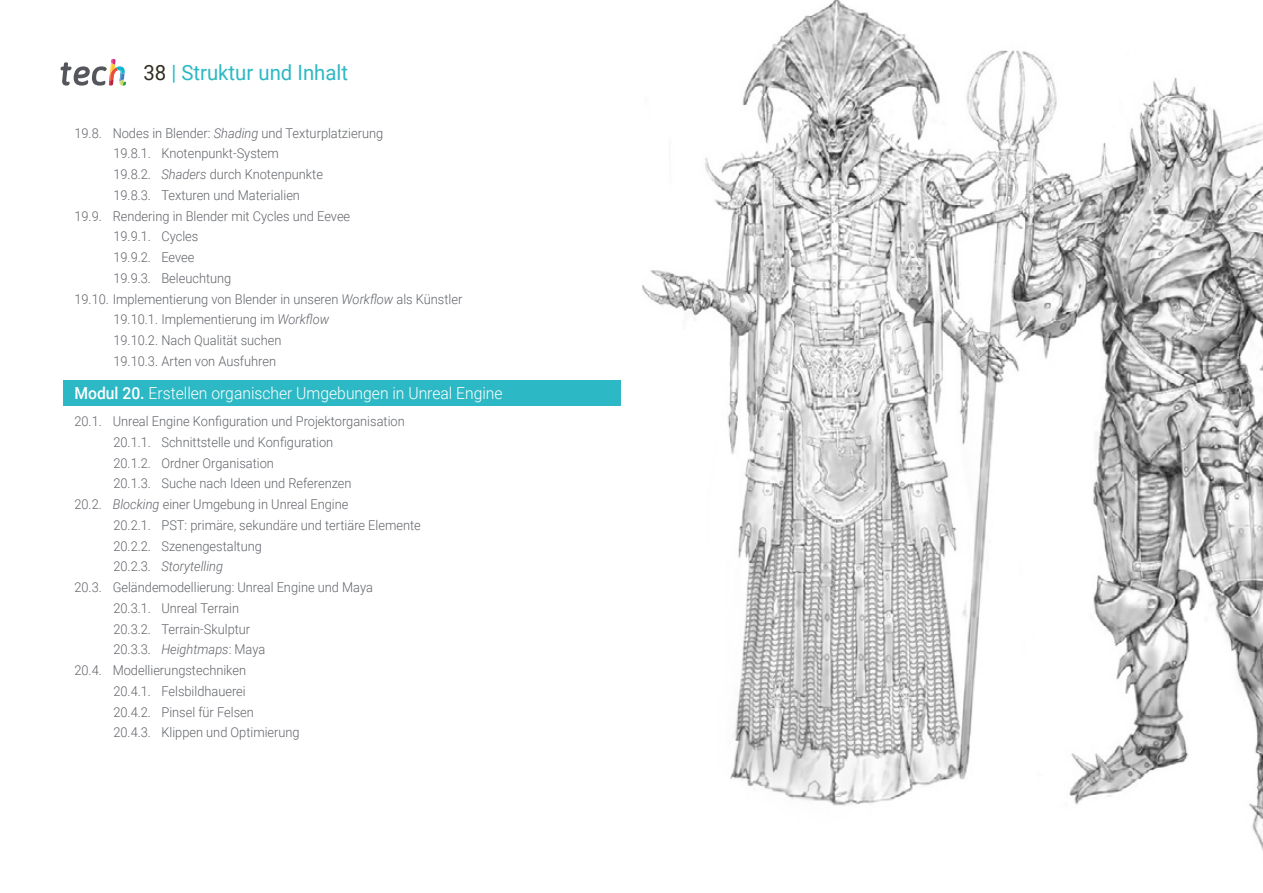
<style>
.page{position:relative;width:1263px;height:893px;background:#fff}
.page>*{position:absolute;margin:0;border:0;box-sizing:border-box;transform-origin:0 0}
.t1{font:21px "Roboto";color:#2db8c5}
.t2{font:300 16.5px "Roboto";color:#fff;scale:.95 1}
.t3{font:300 13.5px "Roboto";color:#61646a;scale:.95 1}
.t4{font:italic 300 13.5px "Roboto";color:#61646a;scale:.95 1}
.s1{color:#312e20}
.s2{font-style:italic}
.s3{font-weight:500}
.s4{font-style:normal}
</style>
<div class="page">
<svg style="left:61px;top:59px;width:65px;height:27px"></svg>
<div style="left:63px;top:380px;width:558px;height:25px;background:#2db8c5"></div>
<img style="left:642px;top:0;width:621px;height:851px">
<h1 class="t1" style="left:144px;top:57px;width:206px"><span class="s1">38</span> | Struktur und Inhalt</h1>
<p class="t3" style="left:74px;top:123px;width:327px">19.8. Nodes in Blender: <span class="s2">Shading</span> und Texturplatzierung</p>
<p class="t3" style="left:113px;top:144px;width:176px">19.8.1. Knotenpunkt-System</p>
<p class="t3" style="left:113px;top:165px;width:222px">19.8.2. <span class="s2">Shaders</span> durch Knotenpunkte</p>
<p class="t3" style="left:113px;top:186px;width:198px">19.8.3. Texturen und Materialien</p>
<p class="t3" style="left:74px;top:206px;width:292px">19.9. Rendering in Blender mit Cycles und Eevee</p>
<p class="t3" style="left:113px;top:227px;width:91px">19.9.1. Cycles</p>
<p class="t3" style="left:113px;top:248px;width:87px">19.9.2. Eevee</p>
<p class="t3" style="left:113px;top:269px;width:126px">19.9.3. Beleuchtung</p>
<p class="t3" style="left:74px;top:289px;width:410px">19.10. Implementierung von Blender in unseren <span class="s2">Workflow</span> als Künstler</p>
<p class="t3" style="left:113px;top:310px;width:229px">19.10.1. Implementierung im <span class="s2">Workflow</span></p>
<p class="t3" style="left:113px;top:331px;width:179px">19.10.2. Nach Qualität suchen</p>
<p class="t3" style="left:113px;top:352px;width:173px">19.10.3. Arten von Ausfuhren</p>
<p class="t2" style="left:74px;top:382px;width:452px"><span class="s3">Modul 20.</span> Erstellen organischer Umgebungen in Unreal Engine</p>
<p class="t3" style="left:74px;top:412px;width:349px">20.1. Unreal Engine Konfiguration und Projektorganisation</p>
<p class="t3" style="left:113px;top:433px;width:233px">20.1.1. Schnittstelle und Konfiguration</p>
<p class="t3" style="left:113px;top:453px;width:170px">20.1.2. Ordner Organisation</p>
<p class="t3" style="left:113px;top:474px;width:252px">20.1.3. Suche nach Ideen und Referenzen</p>
<p class="t3" style="left:74px;top:495px;width:290px">20.2. <span class="s2">Blocking</span> einer Umgebung in Unreal Engine</p>
<p class="t3" style="left:113px;top:516px;width:325px">20.2.1. PST: primäre, sekundäre und tertiäre Elemente</p>
<p class="t3" style="left:113px;top:536px;width:158px">20.2.2. Szenengestaltung</p>
<p class="t4" style="left:113px;top:557px;width:117px"><span class="s4">20.2.3.</span> Storytelling</p>
<p class="t3" style="left:74px;top:578px;width:316px">20.3. Geländemodellierung: Unreal Engine und Maya</p>
<p class="t3" style="left:113px;top:599px;width:134px">20.3.1. Unreal Terrain</p>
<p class="t3" style="left:113px;top:619px;width:146px">20.3.2. Terrain-Skulptur</p>
<p class="t3" style="left:113px;top:640px;width:161px">20.3.3. <span class="s2">Heightmaps</span>: Maya</p>
<p class="t3" style="left:74px;top:661px;width:182px">20.4. Modellierungstechniken</p>
<p class="t3" style="left:113px;top:682px;width:141px">20.4.1. Felsbildhauerei</p>
<p class="t3" style="left:113px;top:702px;width:149px">20.4.2. Pinsel für Felsen</p>
<p class="t3" style="left:113px;top:723px;width:198px">20.4.3. Klippen und Optimierung</p>
</div>
